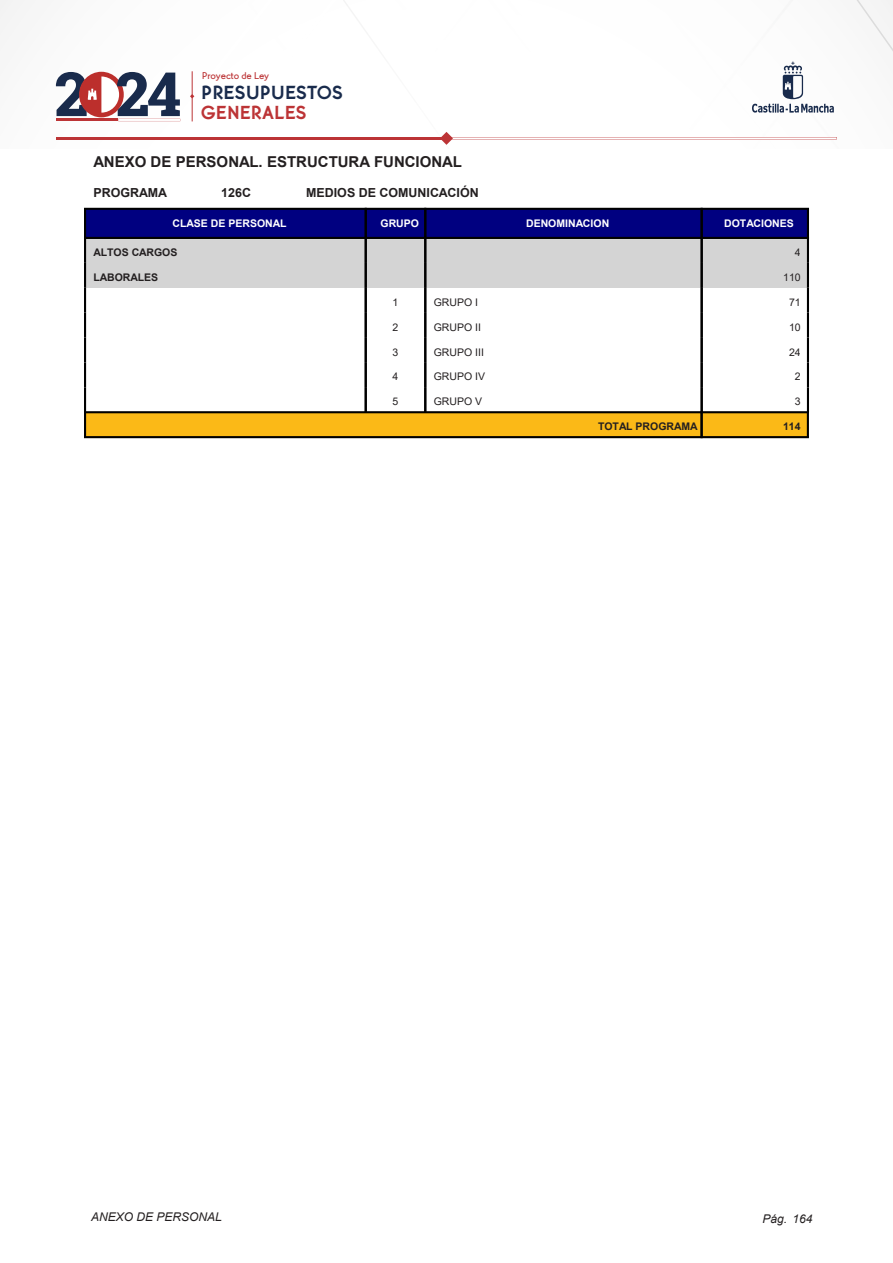
<style>
.page{position:relative;width:893px;height:1263px;background:#fff}
.page>*{position:absolute;margin:0;border:0;box-sizing:border-box;transform-origin:0 0}
.t1{font:700 19.8px "Martin Got URWT";color:#192b4c}
.t2{font:700 19.65px "Martin Got URWT";color:#bc3436}
.t3{font:700 15px "Arial";color:#231f20}
.t4{font:700 12.45px "Arial";color:#231f20}
.t5{font:italic 12px "Arial";color:#231f20}
.t6{font:10.5px "Arial";color:#231f20}
.t7{font:700 10.5px "Arial";color:#fff}
.t8{font:700 10.5px "Arial";color:#231f20}
.t9{font:500 10.2px "Martin Got URWT";letter-spacing:-.005em;color:#bc3436}
</style>
<div class="page">
<hr style="left:56px;top:137px;width:390px;height:2px;background:#bc3436">
<svg style="left:440px;top:0;width:453px;height:145px"></svg>
<svg style="left:0;top:0;width:272px;height:140px"></svg>
<div style="left:85px;top:209px;width:281px;height:29px;background:#000080"></div>
<div style="left:366px;top:209px;width:59px;height:29px;background:#000080"></div>
<div style="left:425px;top:209px;width:277px;height:29px;background:#000080"></div>
<div style="left:702px;top:209px;width:106px;height:29px;background:#000080"></div>
<div style="left:85px;top:238px;width:281px;height:25px;background:#d4d4d4"></div>
<div style="left:366px;top:238px;width:59px;height:25px;background:#d4d4d4"></div>
<div style="left:425px;top:238px;width:277px;height:25px;background:#d4d4d4"></div>
<div style="left:702px;top:238px;width:106px;height:25px;background:#d4d4d4"></div>
<div style="left:85px;top:263px;width:281px;height:25px;background:#d4d4d4"></div>
<div style="left:366px;top:263px;width:59px;height:25px;background:#d4d4d4"></div>
<div style="left:425px;top:263px;width:277px;height:25px;background:#d4d4d4"></div>
<div style="left:702px;top:263px;width:106px;height:25px;background:#d4d4d4"></div>
<div style="left:85px;top:412px;width:617px;height:25px;background:#fbb917"></div>
<div style="left:702px;top:412px;width:106px;height:25px;background:#fbb917"></div>
<hr style="left:84px;top:209px;width:2px;height:29px;background:#000">
<hr style="left:84px;top:208px;width:283px;height:2px;background:#000">
<hr style="left:84px;top:237px;width:283px;height:2px;background:#000">
<hr style="left:365px;top:209px;width:2px;height:29px;background:#000">
<hr style="left:365px;top:208px;width:61px;height:2px;background:#000">
<hr style="left:365px;top:237px;width:61px;height:2px;background:#000">
<hr style="left:424px;top:209px;width:2px;height:29px;background:#000">
<hr style="left:424px;top:208px;width:279px;height:2px;background:#000">
<hr style="left:424px;top:237px;width:279px;height:2px;background:#000">
<hr style="left:701px;top:209px;width:2px;height:29px;background:#000">
<hr style="left:807px;top:209px;width:2px;height:29px;background:#000">
<hr style="left:701px;top:208px;width:108px;height:2px;background:#000">
<hr style="left:701px;top:237px;width:108px;height:2px;background:#000">
<hr style="left:84px;top:238px;width:2px;height:25px;background:#000">
<hr style="left:365px;top:238px;width:2px;height:25px;background:#000">
<hr style="left:424px;top:238px;width:2px;height:25px;background:#000">
<hr style="left:701px;top:238px;width:2px;height:25px;background:#000">
<hr style="left:807px;top:238px;width:2px;height:25px;background:#000">
<hr style="left:84px;top:263px;width:2px;height:25px;background:#000">
<hr style="left:365px;top:263px;width:2px;height:25px;background:#000">
<hr style="left:424px;top:263px;width:2px;height:25px;background:#000">
<hr style="left:701px;top:263px;width:2px;height:25px;background:#000">
<hr style="left:807px;top:263px;width:2px;height:25px;background:#000">
<hr style="left:84px;top:288px;width:2px;height:25px;background:#000">
<hr style="left:365px;top:288px;width:2px;height:25px;background:#000">
<hr style="left:424px;top:288px;width:2px;height:25px;background:#000">
<hr style="left:701px;top:288px;width:2px;height:25px;background:#000">
<hr style="left:807px;top:288px;width:2px;height:25px;background:#000">
<hr style="left:84px;top:313px;width:2px;height:25px;background:#000">
<hr style="left:365px;top:313px;width:2px;height:25px;background:#000">
<hr style="left:424px;top:313px;width:2px;height:25px;background:#000">
<hr style="left:701px;top:313px;width:2px;height:25px;background:#000">
<hr style="left:807px;top:313px;width:2px;height:25px;background:#000">
<hr style="left:84px;top:338px;width:2px;height:24px;background:#000">
<hr style="left:365px;top:338px;width:2px;height:24px;background:#000">
<hr style="left:424px;top:338px;width:2px;height:24px;background:#000">
<hr style="left:701px;top:338px;width:2px;height:24px;background:#000">
<hr style="left:807px;top:338px;width:2px;height:24px;background:#000">
<hr style="left:84px;top:362px;width:2px;height:25px;background:#000">
<hr style="left:365px;top:362px;width:2px;height:25px;background:#000">
<hr style="left:424px;top:362px;width:2px;height:25px;background:#000">
<hr style="left:701px;top:362px;width:2px;height:25px;background:#000">
<hr style="left:807px;top:362px;width:2px;height:25px;background:#000">
<hr style="left:84px;top:387px;width:2px;height:25px;background:#000">
<hr style="left:365px;top:387px;width:2px;height:25px;background:#000">
<hr style="left:424px;top:387px;width:2px;height:25px;background:#000">
<hr style="left:701px;top:387px;width:2px;height:25px;background:#000">
<hr style="left:807px;top:387px;width:2px;height:25px;background:#000">
<hr style="left:84px;top:412px;width:2px;height:25px;background:#000">
<hr style="left:84px;top:411px;width:619px;height:2px;background:#000">
<hr style="left:84px;top:436px;width:619px;height:2px;background:#000">
<hr style="left:701px;top:412px;width:2px;height:25px;background:#000">
<hr style="left:807px;top:412px;width:2px;height:25px;background:#000">
<hr style="left:700px;top:411px;width:109px;height:2px;background:#000">
<hr style="left:700px;top:436px;width:109px;height:2px;background:#000">
<p class="t9" style="left:202px;top:70px;width:69px">Proyecto de Ley</p>
<h1 class="t1" style="left:201px;top:81px;width:143px">PRESUPUESTOS</h1>
<h2 class="t2" style="left:201px;top:101px;width:107px">GENERALES</h2>
<p class="t3" style="left:94px;top:151px;width:370px">ANEXO DE PERSONAL. ESTRUCTURA FUNCIONAL</p>
<p class="t4" style="left:94px;top:184px;width:75px">PROGRAMA</p>
<p class="t4" style="left:221px;top:184px;width:31px">126C</p>
<p class="t4" style="left:306px;top:184px;width:174px">MEDIOS DE COMUNICACIÓN</p>
<p class="t7" style="left:173px;top:216px;width:115px">CLASE DE PERSONAL</p>
<p class="t7" style="left:380px;top:216px;width:40px">GRUPO</p>
<p class="t7" style="left:526px;top:216px;width:85px">DENOMINACION</p>
<p class="t7" style="left:724px;top:216px;width:71px">DOTACIONES</p>
<p class="t8" style="left:94px;top:245px;width:85px">ALTOS CARGOS</p>
<p class="t6" style="left:795px;top:245px;width:7px">4</p>
<p class="t8" style="left:94px;top:270px;width:66px">LABORALES</p>
<p class="t6" style="left:783px;top:270px;width:19px">110</p>
<p class="t6" style="left:393px;top:295px;width:7px">1</p>
<p class="t6" style="left:434px;top:295px;width:46px">GRUPO I</p>
<p class="t6" style="left:789px;top:295px;width:13px">71</p>
<p class="t6" style="left:393px;top:320px;width:7px">2</p>
<p class="t6" style="left:434px;top:320px;width:49px">GRUPO II</p>
<p class="t6" style="left:789px;top:320px;width:13px">10</p>
<p class="t6" style="left:393px;top:345px;width:7px">3</p>
<p class="t6" style="left:434px;top:345px;width:52px">GRUPO III</p>
<p class="t6" style="left:789px;top:345px;width:13px">24</p>
<p class="t6" style="left:393px;top:369px;width:7px">4</p>
<p class="t6" style="left:434px;top:369px;width:53px">GRUPO IV</p>
<p class="t6" style="left:795px;top:369px;width:7px">2</p>
<p class="t6" style="left:393px;top:394px;width:7px">5</p>
<p class="t6" style="left:434px;top:394px;width:50px">GRUPO V</p>
<p class="t6" style="left:795px;top:394px;width:7px">3</p>
<p class="t8" style="left:598px;top:419px;width:101px">TOTAL PROGRAMA</p>
<p class="t8" style="left:783px;top:419px;width:19px">114</p>
<p class="t5" style="left:91px;top:1209px;width:132px">ANEXO DE PERSONAL</p>
<p class="t5" style="left:763px;top:1211px;width:51px">Pág. 164</p>
</div>
